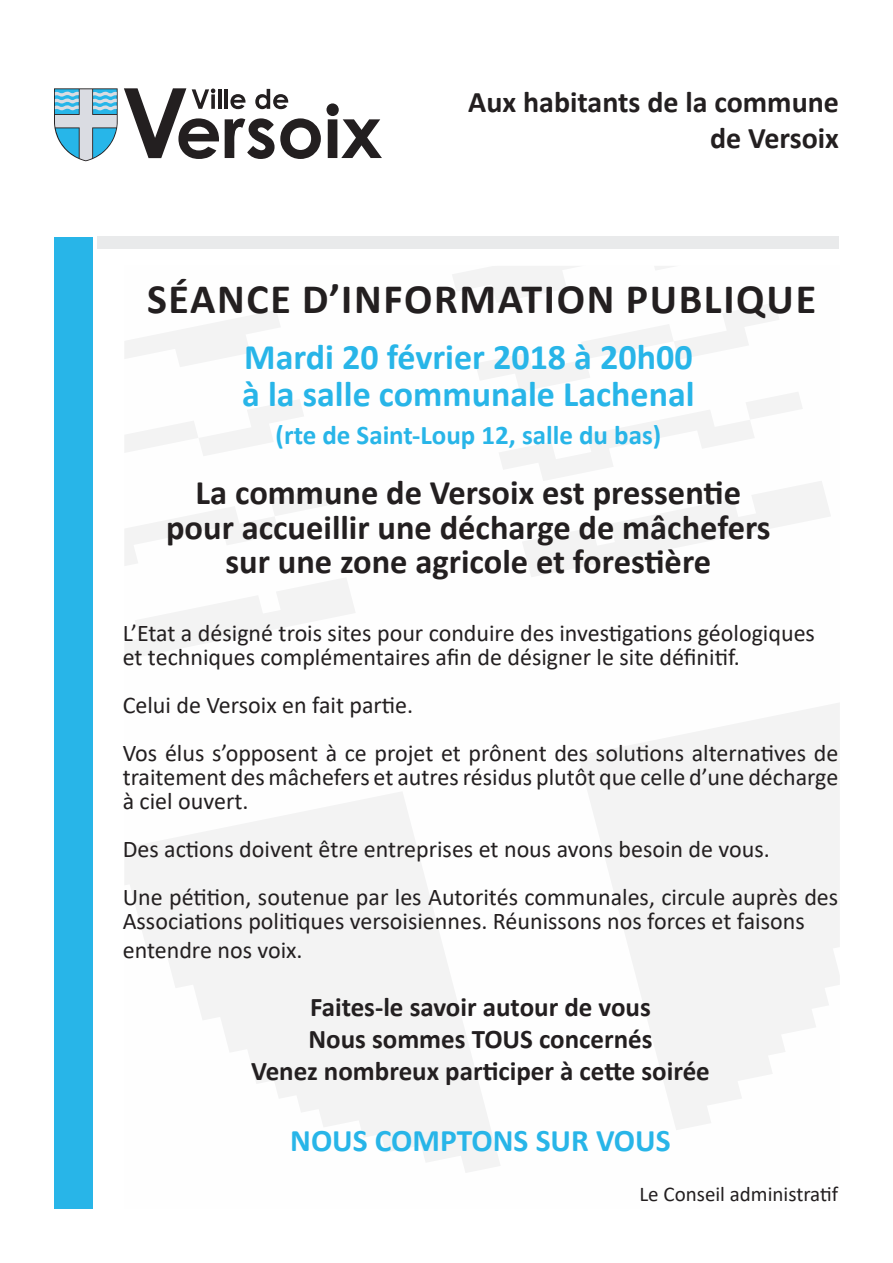
<style>
.page{position:relative;width:893px;height:1263px;background:#fff}
.page>*{position:absolute;margin:0;border:0;box-sizing:border-box;transform-origin:0 0}
.t1{font:700 42px "Calibri";letter-spacing:.04em;color:#231f20}
.t2{font:700 36px "Calibri";color:#28b5e8}
.t3{font:700 34.5px/34.5px "Calibri";color:#231f20;text-align:center}
.t4{font:700 31.5px "Calibri";color:#28b5e8}
.t5{font:700 30px "Calibri";color:#231f20}
.t6{font:700 27px "Calibri";color:#231f20}
.t7{font:700 27px "Calibri";color:#28b5e8}
.t8{font:24px/24px "Calibri";color:#231f20;text-align:justify}
.t9{font:21px "Calibri";color:#231f20}
</style>
<div class="page">
<div style="left:54px;top:237px;width:38px;height:971px;background:#28b5e8"></div>
<div style="left:98px;top:236px;width:741px;height:13px;background:#e9eaeb"></div>
<hr style="left:218px;top:89px;width:3px;height:20px;background:#231f20">
<hr style="left:224px;top:89px;width:4px;height:20px;background:#231f20">
<svg style="left:124px;top:88px;width:95px;height:71px"></svg>
<svg style="left:225px;top:89px;width:157px;height:70px"></svg>
<svg style="left:54px;top:88px;width:64px;height:73px"></svg>
<p class="t5" style="left:468px;top:81px;width:372px">Aux habitants de la commune</p>
<p class="t5" style="left:710px;top:117px;width:130px">de Versoix</p>
<p class="t1" style="left:147px;top:269px;width:671px">SÉANCE D’INFORMATION PUBLIQUE</p>
<p class="t2" style="left:244px;top:331px;width:450px">Mardi 20 février 2018 à 20h00</p>
<p class="t2" style="left:242px;top:369px;width:454px">à la salle communale Lachenal</p>
<p class="t7" style="left:276px;top:416px;width:387px">(rte de Saint-Loup 12, salle du bas)</p>
<p class="t3" style="left:166px;top:475px;width:606px">La commune de Versoix est pressentie pour accueillir une décharge de mâchefers sur une zone agricole et forestière</p>
<p class="t8" style="left:123px;top:620px;width:694px">L’Etat a désigné trois sites pour conduire des investigations géologiques</p>
<p class="t8" style="left:123px;top:644px;width:619px">et techniques complémentaires afin de désigner le site définitif.</p>
<p class="t8" style="left:123px;top:692px;width:292px">Celui de Versoix en fait partie.</p>
<p class="t8" style="left:123px;top:740px;width:717px">Vos élus s’opposent à ce projet et prônent des solutions alternatives de traitement des mâchefers et autres résidus plutôt que celle d’une décharge à ciel ouvert.</p>
<p class="t8" style="left:123px;top:836px;width:649px">Des actions doivent être entreprises et nous avons besoin de vous.</p>
<p class="t8" style="left:123px;top:884px;width:717px">Une pétition, soutenue par les Autorités communales, circule auprès des<br>Associations politiques versoisiennes. Réunissons nos forces et faisons</p>
<p class="t8" style="left:123px;top:937px;width:181px">entendre nos voix.</p>
<p class="t6" style="left:310px;top:987px;width:342px">Faites-le savoir autour de vous</p>
<p class="t6" style="left:308px;top:1020px;width:346px">Nous sommes TOUS concernés</p>
<p class="t6" style="left:251px;top:1052px;width:460px">Venez nombreux participer à cette soirée</p>
<p class="t4" style="left:290px;top:1118px;width:382px">NOUS COMPTONS SUR VOUS</p>
<p class="t9" style="left:639px;top:1179px;width:200px">Le Conseil administratif</p>
</div>
